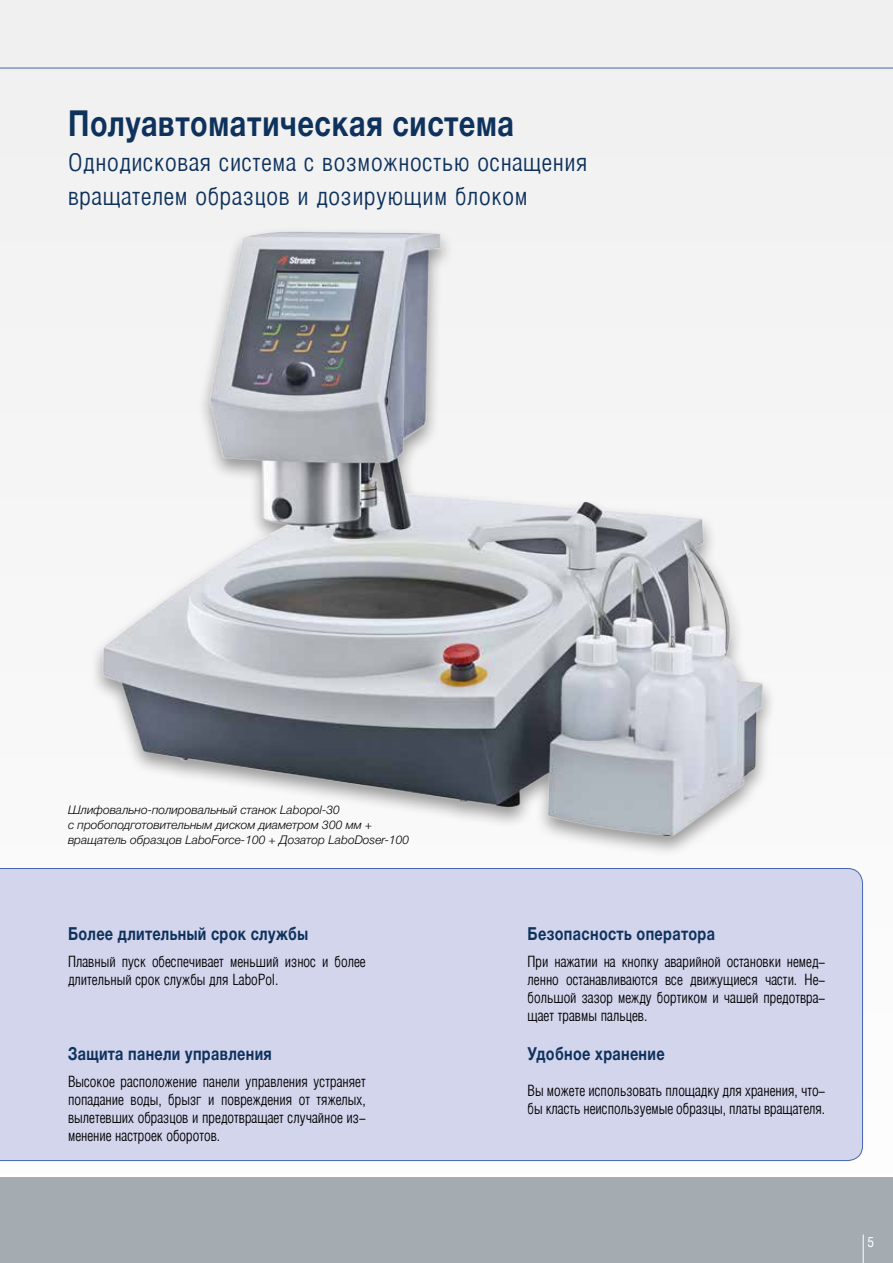
<style>
.page{position:relative;width:893px;height:1263px;background:#fff}
.page>*{position:absolute;margin:0;border:0;box-sizing:border-box;transform-origin:0 0}
.t1{font:700 36px "Helvetica Neue Cyr";letter-spacing:.025em;color:#0e325c;scale:.8 1}
.t2{font:300 24px/34.5px "Helios Cond";letter-spacing:.025em;color:#0e325c;scale:1.1 1}
.t3{font:700 18px "Helvetica Neue Cyr";letter-spacing:.025em;color:#0e325c;scale:.8 1}
.t4{font:300 15px/18px "Helios Cond";color:#000;text-align:justify}
.t5{font:condensed 13.5px "Helvetica LT Std";color:#fff}
.t6{font:italic 300 12px/15px "Helvetica Neue Cyr";color:#000}
</style>
<div class="page">
<div style="left:0;top:0;width:893px;height:1174px;background:#f0f0f0"></div>
<div style="left:0;top:1178px;width:893px;height:85px;background:#a4acb1"></div>
<div style="left:0;top:868px;width:863px;height:293px;background:#d3d5ed"></div>
<svg style="left:863px;top:1234px;width:1px;height:29px"></svg>
<hr style="left:0;top:68px;width:893px;height:1px;background:#4565ad">
<img style="left:97px;top:231px;width:672px;height:616px">
<h1 class="t1" style="left:68px;top:104px;width:559px">Полуавтоматическая система</h1>
<h2 class="t2" style="left:68px;top:146px;width:474px">Однодисковая система с возможностью оснащения вращателем образцов и дозирующим блоком</h2>
<p class="t6" style="left:68px;top:803px;width:343px">Шлифовально-полировальный станок Labopol-30<br>с пробоподготовительным диском диаметром 300 мм + вращатель образцов LaboForce-100 + Дозатор LaboDoser-100</p>
<p class="t3" style="left:68px;top:924px;width:302px">Более длительный срок службы</p>
<p class="t4" style="left:68px;top:954px;width:299px">Плавный пуск обеспечивает меньший износ и более длительный срок службы для LaboPol.</p>
<p class="t3" style="left:68px;top:1043px;width:256px">Защита панели управления</p>
<p class="t4" style="left:68px;top:1073px;width:299px">Высокое расположение панели управления устраняет попадание воды, брызг и повреждения от тяжелых, вылетевших образцов и предотвращает случайное из&shy;менение настроек оборотов.</p>
<p class="t3" style="left:528px;top:924px;width:236px">Безопасность оператора</p>
<p class="t4" style="left:528px;top:954px;width:299px">При нажатии на кнопку аварийной остановки немед&shy;ленно останавливаются все движущиеся части. Не&shy;большой зазор между бортиком и чашей предотвра&shy;щает травмы пальцев.</p>
<p class="t3" style="left:528px;top:1043px;width:173px">Удобное хранение</p>
<p class="t4" style="left:528px;top:1082px;width:299px">Вы можете использовать площадку для хранения, что&shy;бы класть неиспользуемые образцы, платы вращателя.</p>
<p class="t5" style="left:867px;top:1234px;width:8px">5</p>
</div>
